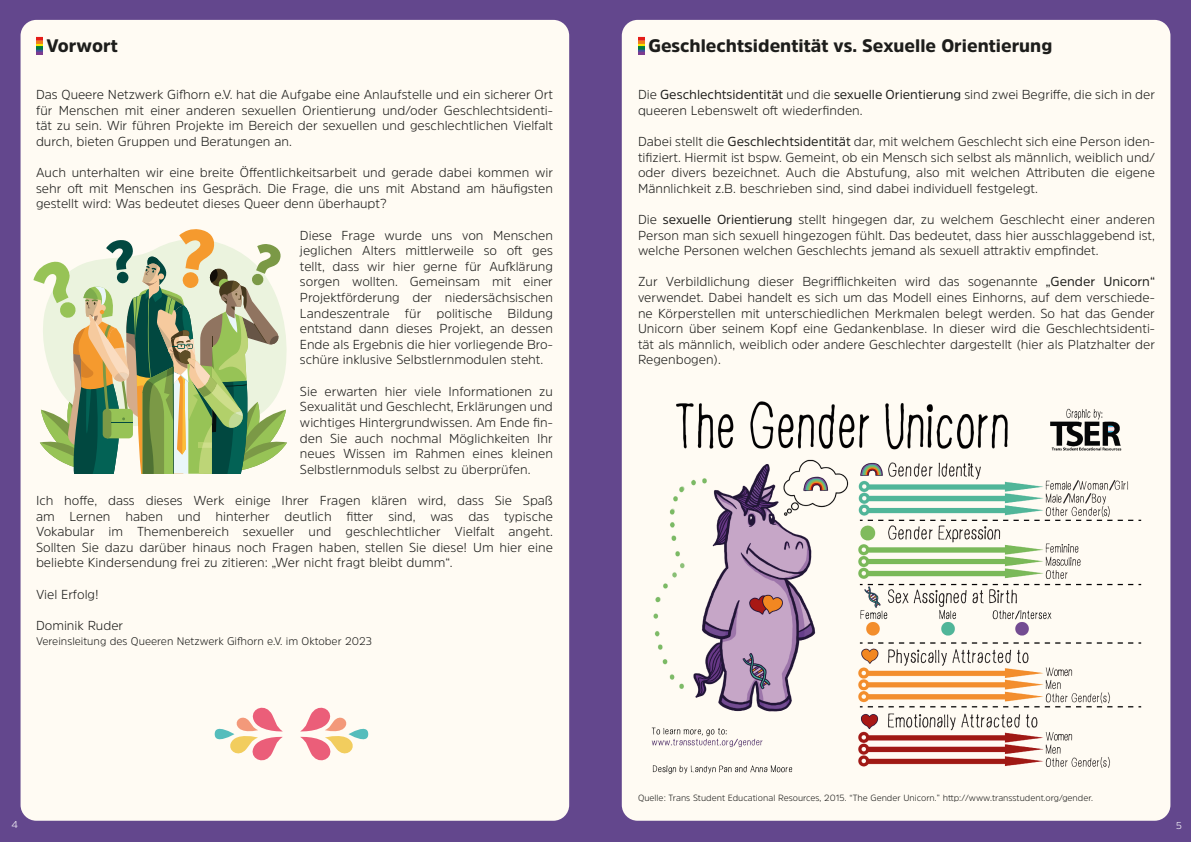
<style>
.page{position:relative;width:1191px;height:842px;background:#fff}
.page>*{position:absolute;margin:0;border:0;box-sizing:border-box;transform-origin:0 0}
.t1{font:900 18px "Amsi Pro";color:#1d1d1b}
.Fließtext{font:300 13px/15.6px "Amsi Pro";color:#1d1d1b;text-align:justify}
.Fließtext-2{font:300 11px "Amsi Pro";color:#1d1d1b}
.t2{font:300 10px "Amsi Pro";color:#fff}
.t3{font:300 9px "Amsi Pro";color:#1d1d1b}
.s1{font-weight:400}
</style>
<div class="page">
<div style="left:595px;top:0;width:596px;height:842px;background:#63478d"></div>
<div style="left:622px;top:20px;width:548px;height:801px;background:#fffbf3;border-radius:16px"></div>
<div style="left:0;top:0;width:595px;height:842px;background:#63478d"></div>
<div style="left:21px;top:20px;width:548px;height:801px;background:#fffbf3;border-radius:16px"></div>
<svg style="left:36px;top:37px;width:6px;height:18px"></svg>
<svg style="left:638px;top:37px;width:6px;height:18px"></svg>
<img style="left:651px;top:401px;width:491px;height:373px">
<svg style="left:33px;top:229px;width:254px;height:245px"></svg>
<svg style="left:300px;top:707px;width:68px;height:54px"></svg>
<svg style="left:215px;top:707px;width:68px;height:54px"></svg>
<p class="t1" style="left:46px;top:33px;width:73px">Vorwort</p>
<p class="t1" style="left:648px;top:33px;width:405px">Geschlechtsidentität vs. Sexuelle Orientierung</p>
<p class="Fließtext" style="left:36px;top:87px;width:518px">Das Queere Netzwerk Gifhorn e.V. hat die Aufgabe eine Anlaufstelle und ein sicherer Ort für Menschen mit einer anderen sexuellen Orientierung und/oder Geschlechtsidenti&shy;tät zu sein. Wir führen Projekte im Bereich der sexuellen und geschlechtlichen Vielfalt durch, bieten Gruppen und Beratungen an.</p>
<p class="Fließtext" style="left:36px;top:165px;width:518px">Auch unterhalten wir eine breite Öffentlichkeitsarbeit und gerade dabei kommen wir sehr oft mit Menschen ins Gespräch. Die Frage, die uns mit Abstand am häufigsten gestellt wird: Was bedeutet dieses Queer denn überhaupt?</p>
<p class="Fließtext" style="left:300px;top:227px;width:254px">Diese Frage wurde uns von Menschen jeglichen Alters mittlerweile so oft ges tellt, dass wir hier gerne für Aufklärung sorgen wollten. Gemeinsam mit einer Projektförderung der niedersächsischen Landeszentrale für politische Bildung entstand dann dieses Projekt, an dessen Ende als Ergebnis die hier vorliegende Bro&shy;schüre inklusive Selbstlernmodulen steht.</p>
<p class="Fließtext" style="left:300px;top:383px;width:254px">Sie erwarten hier viele Informationen zu Sexualität und Geschlecht, Erklärungen und wichtiges Hintergrundwissen. Am Ende fin&shy;den Sie auch nochmal Möglichkeiten Ihr neues Wissen im Rahmen eines kleinen Selbstlernmoduls selbst zu überprüfen.</p>
<p class="Fließtext" style="left:36px;top:492px;width:518px">Ich hoffe, dass dieses Werk einige Ihrer Fragen klären wird, dass Sie Spaß am Lernen haben und hinterher deutlich fitter sind, was das typische Vokabular im Themenbereich sexueller und geschlechtlicher Vielfalt angeht.<br>Sollten Sie dazu darüber hinaus noch Fragen haben, stellen Sie diese! Um hier eine beliebte Kindersendung frei zu zitieren: „Wer nicht fragt bleibt dumm“.</p>
<p class="Fließtext" style="left:36px;top:586px;width:64px">Viel Erfolg!</p>
<p class="Fließtext" style="left:36px;top:617px;width:89px">Dominik Ruder</p>
<p class="Fließtext-2" style="left:36px;top:634px;width:337px">Vereinsleitung des Queeren Netzwerk Gifhorn e.V. im Oktober 2023</p>
<p class="Fließtext" style="left:638px;top:87px;width:518px">Die <span class="s1">Geschlechtsidentität</span> und die <span class="s1">sexuelle Orientierung</span> sind zwei Begriffe, die sich in der queeren Lebenswelt oft wiederfinden.</p>
<p class="Fließtext" style="left:638px;top:133px;width:518px">Dabei stellt die <span class="s1">Geschlechtsidentität</span> dar, mit welchem Geschlecht sich eine Person iden&shy;tifiziert. Hiermit ist bspw. Gemeint, ob ein Mensch sich selbst als männlich, weiblich und/ oder divers bezeichnet. Auch die Abstufung, also mit welchen Attributen die eigene Männlichkeit z.B. beschrieben sind, sind dabei individuell festgelegt.</p>
<p class="Fließtext" style="left:638px;top:211px;width:518px">Die <span class="s1">sexuelle Orientierung</span> stellt hingegen dar, zu welchem Geschlecht einer anderen Person man sich sexuell hingezogen fühlt. Das bedeutet, dass hier ausschlaggebend ist, welche Personen welchen Geschlechts jemand als sexuell attraktiv empfindet.</p>
<p class="Fließtext" style="left:638px;top:274px;width:518px">Zur Verbildlichung dieser Begrifflichkeiten wird das sogenannte <span class="s1">„Gender Unicorn“ </span>verwendet. Dabei handelt es sich um das Modell eines Einhorns, auf dem verschiede&shy;ne Körperstellen mit unterschiedlichen Merkmalen belegt werden. So hat das Gender Unicorn über seinem Kopf eine Gedankenblase. In dieser wird die Geschlechtsidenti&shy;tät als männlich, weiblich oder andere Geschlechter dargestellt (hier als Platzhalter der Regenbogen).</p>
<p class="t3" style="left:638px;top:792px;width:456px">Quelle: Trans Student Educational Resources, 2015. “The Gender Unicorn.” http://www.transstudent.org/gender.</p>
<p class="t2" style="left:11px;top:818px;width:8px">4</p>
<p class="t2" style="left:1176px;top:818px;width:7px">5</p>
</div>
